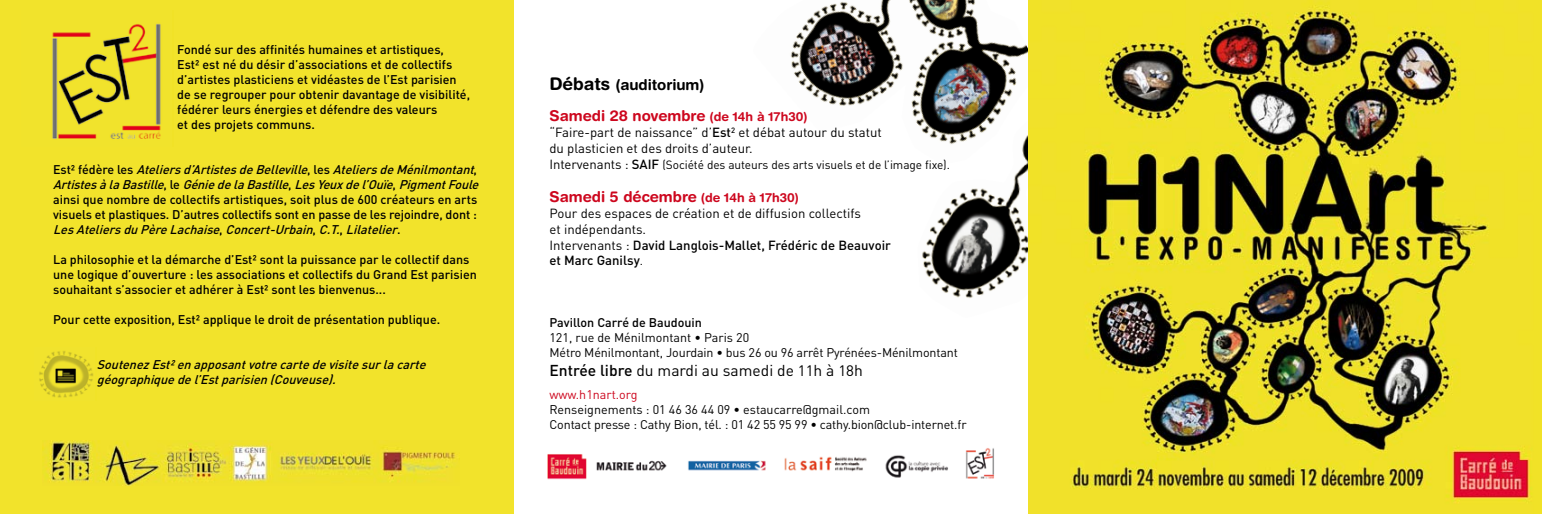
<style>
.page{position:relative;width:1542px;height:514px;background:#fff}
.page>*{position:absolute;margin:0;border:0;box-sizing:border-box;transform-origin:0 0}
.t1{font:15.62px "DIN";color:#000}
.t2{font:700 15px/31.1px "Helvetica Rounded";color:#cd071e}
.t3{font:13.12px/15.8px "DIN";color:#000}
.t4{font:500 12.5px/15px "DIN";color:#000}
.t5{font:italic 500 12.5px/15px "DIN";color:#000}
.t6{font:12.5px/15.5px "DIN";letter-spacing:-.01em;color:#000}
.t7{font:12.5px "DIN";color:#cd071e}
.t8{font:11.88px "DIN";letter-spacing:-.005em;color:#000}
.s1{font-style:normal}
.s2{font-size:17.5px;color:#000}
.s3{color:#000}
.s4{font-size:12.5px}
.s5{font-weight:500}
.s6{font-size:13.12px}
.s7{font-weight:500;font-size:13.12px}
.s8{font-size:11.88px}
.s9{font-size:15px}
</style>
<div class="page">
<img style="left:922px;top:164px;width:106px;height:134px">
<img style="left:790px;top:0;width:238px;height:164px">
<img style="left:1028px;top:0;width:513px;height:514px">
<img style="left:547px;top:448px;width:447px;height:32px">
<div style="left:0;top:0;width:513px;height:514px;background:#f2e32b"></div>
<img style="left:52px;top:23px;width:109px;height:117px">
<img style="left:43px;top:440px;width:412px;height:45px">
<img style="left:39px;top:351px;width:54px;height:47px">
<p class="t4" style="left:177px;top:42px;width:294px">Fondé sur des affinités humaines et artistiques,<br>Est² est né du désir d’associations et de collectifs d’artistes plasticiens et vidéastes de l’Est parisien de se regrouper pour obtenir davantage de visibilité, fédérer leurs énergies et défendre des valeurs<br>et des projets communs.</p>
<p class="t5" style="left:53px;top:162px;width:431px"><span class="s1">E s t ² f é d è r e l e s</span> Ateliersd’ArtistesdeBelleville<span class="s1">, l e s</span> AteliersdeMénilmontant<span class="s1">, </span>ArtistesàlaBastille<span class="s1">, l e</span> GéniedelaBastille<span class="s1">,</span> LesYeuxdel’Ouïe<span class="s1">,</span> PigmentFoule <span class="s1">ainsi que nombre de collectifs artistiques, soit plus de 600 créateurs en arts visuels et plastiques. D’autres collectifs sont en passe de les rejoindre, dont :<br></span>LesAteliersduPèreLachaise<span class="s1">,</span> Concert-Urbain<span class="s1">,</span> C.T.<span class="s1">,</span> Lilatelier<span class="s1">.</span></p>
<p class="t4" style="left:53px;top:252px;width:425px">La philosophie et la démarche d’Est² sont la puissance par le collectif dans une logique d’ouverture : les associations et collectifs du Grand Est parisien souhaitant s’associer et adhérer à Est² sont les bienvenus...</p>
<p class="t4" style="left:53px;top:312px;width:388px">Pour cette exposition, Est² applique le droit de présentation publique.</p>
<p class="t5" style="left:97px;top:357px;width:334px">SoutenezEst²enapposantvotrecartedevisitesurlacarte géographiquedel’Estparisien(Couveuse).</p>
<p class="t2" style="left:549px;top:69px;width:260px"><span class="s2">Débats</span> <span class="s3">(auditorium)<br></span>Samedi 28 novembre <span class="s4">(de 14h à 17h30)</span></p>
<p class="t3" style="left:549px;top:124px;width:334px">“Faire-part de naissance” d’<span class="s5">Est</span><sup>2</sup> et débat autour du statut du plasticien et des droits d’auteur.</p>
<p class="t8" style="left:549px;top:157px;width:402px"><span class="s6">Intervenants :</span> <span class="s7">SAIF</span> (Société des auteurs des arts visuels et de l’image fixe).</p>
<p class="t2" style="left:549px;top:181px;width:251px">Samedi 5 décembre <span class="s4">(de 14h à 17h30)</span></p>
<p class="t3" style="left:549px;top:205px;width:343px">Pour des espaces de création et de diffusion collectifs<br>et indépendants.<br>Intervenants : <span class="s5">David Langlois-Mallet, Frédéric de Beauvoir et Marc Ganilsy</span><span class="s8">.</span></p>
<p class="t4" style="left:549px;top:314px;width:154px">Pavillon Carré de Baudouin</p>
<p class="t6" style="left:549px;top:329px;width:410px">121, rue de Ménilmontant • Paris 20<br>Métro Ménilmontant, Jourdain • bus 26 ou 96 arrêt Pyrénées-Ménilmontant</p>
<p class="t1" style="left:549px;top:361px;width:315px"><span class="s5">Entrée libre</span> du mardi au samedi de <span class="s9">11</span>h à <span class="s9">18</span>h</p>
<p class="t7" style="left:549px;top:386px;width:90px">www.h1nart.org</p>
<p class="t6" style="left:549px;top:401px;width:419px;line-height:15px">Renseignements : 01 46 36 44 09 • estaucarre@gmail.com<br>Contact presse : Cathy Bion, tél. : 01 42 55 95 99 • cathy.bion@club-internet.fr</p>
</div>
